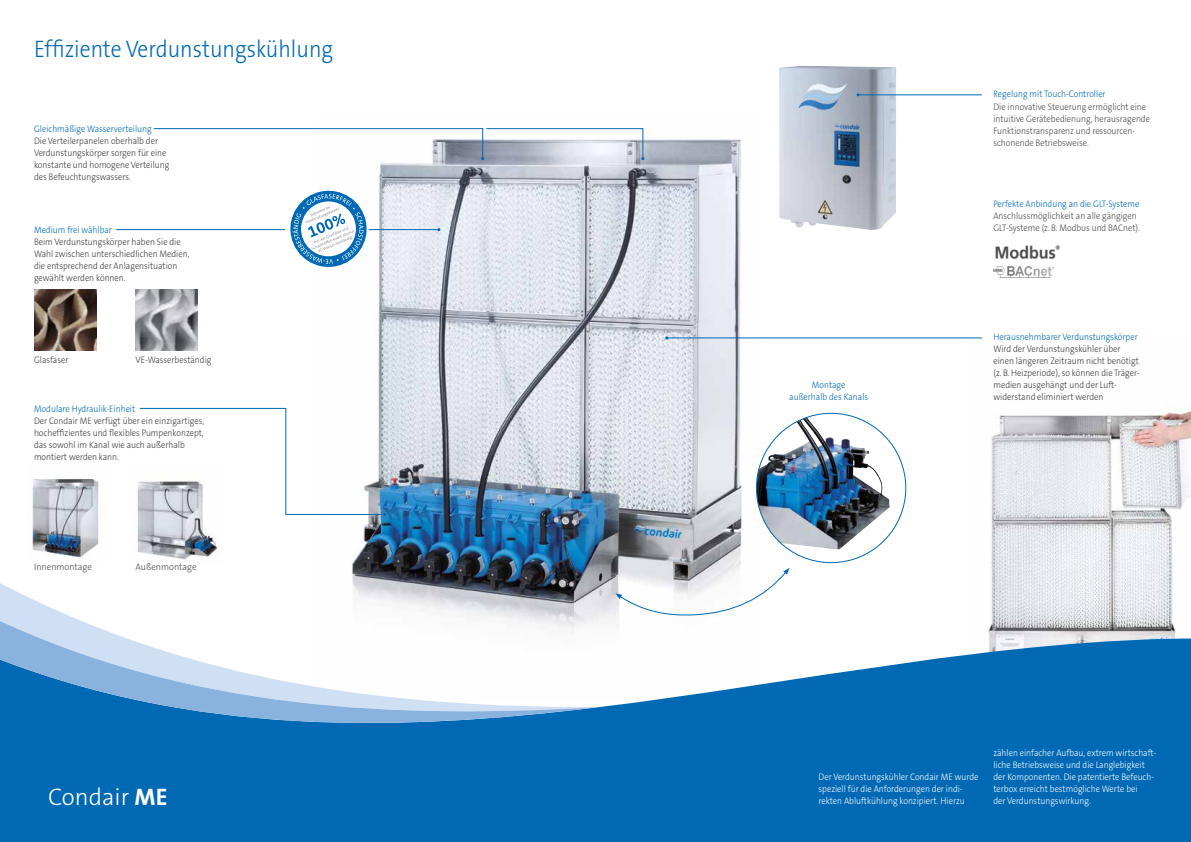
<style>
.page{position:relative;width:1191px;height:842px;background:#fff}
.page>*{position:absolute;margin:0;border:0;box-sizing:border-box;transform-origin:0 0}
.t1{font:300 24px "The Sans B3";color:#0069b4;scale:.9 1}
.t2{font:300 24px "The Sans B3";color:#fff}
.t3{font:300 9.5px/12px "The Sans B3";color:#3c3c3b;scale:.9 1}
.t4{font:300 9.5px/12px "The Sans B3";color:#fff;scale:.9 1}
.t5{font:300 9.5px/12px "The Sans B3";color:#4a4a49;scale:.9 1}
.t6{font:300 9.5px/12px "The Sans B3";color:#0069b4;text-align:center;scale:.9 1}
.t7{font:300 9.5px "The Sans B3";color:#4a4a49;scale:.95 1}
.s1{font-family:"The Sans B7";font-weight:700}
</style>
<div class="page">
<img style="left:319px;top:139px;width:441px;height:481px">
<img style="left:779px;top:66px;width:117px;height:164px">
<img style="left:968px;top:337px;width:223px;height:301px">
<svg style="left:0;top:638px;width:1191px;height:204px;fill:#0069b4"></svg>
<svg style="left:0;top:579px;width:598px;height:39px"></svg>
<svg style="left:0;top:618px;width:599px;height:118px"></svg>
<svg style="left:1056px;top:735px;width:5px;height:5px"></svg>
<svg style="left:1056px;top:758px;width:5px;height:5px"></svg>
<img style="left:32px;top:478px;width:67px;height:80px">
<img style="left:137px;top:481px;width:81px;height:79px">
<img style="left:34px;top:289px;width:62px;height:62px">
<img style="left:136px;top:289px;width:62px;height:62px">
<svg style="left:139px;top:408px;width:247px;height:108px"></svg>
<hr style="left:369px;top:229px;width:70px;height:1px;background:#0069b4">
<hr style="left:116px;top:229px;width:169px;height:1px;background:#0069b4">
<hr style="left:666px;top:338px;width:315px;height:1px;background:#0069b4">
<hr style="left:858px;top:94px;width:123px;height:1px;background:#0069b4">
<svg style="left:153px;top:128px;width:491px;height:32px"></svg>
<img style="left:993px;top:267px;width:60px;height:11px">
<img style="left:995px;top:245px;width:65px;height:15px">
<svg style="left:615px;top:568px;width:174px;height:48px"></svg>
<img style="left:756px;top:417px;width:134px;height:133px">
<svg style="left:290px;top:191px;width:76px;height:76px"></svg>
<svg style="left:292px;top:194px;width:71px;height:70px"></svg>
<h1 class="t1" style="left:34px;top:36px;width:334px">Effiziente Verdunstungskühlung</h1>
<p class="t6" style="left:34px;top:123px;width:132px">Gleichmäßige Wasserverteilung</p>
<p class="t3" style="left:34px;top:135px;width:152px">Die Verteilerpanelen oberhalb der Verdunstungskörper sorgen für eine konstante und homogene Verteilung des Befeuchtungswassers.</p>
<p class="t6" style="left:34px;top:224px;width:88px">Medium frei wählbar</p>
<p class="t3" style="left:34px;top:236px;width:174px">Beim Verdunstungskörper haben Sie die Wahl zwischen unterschiedlichen Medien, die entsprechend der Anlagensituation gewählt werden können.</p>
<p class="t3" style="left:34px;top:354px;width:40px">Glasfaser</p>
<p class="t3" style="left:136px;top:354px;width:86px">VE-Wasserbeständig</p>
<p class="t6" style="left:34px;top:403px;width:114px">Modulare Hydraulik-Einheit</p>
<p class="t3" style="left:34px;top:415px;width:190px">Der Condair ME verfügt über ein einzigartiges, hocheffizientes und flexibles Pumpenkonzept, das sowohl im Kanal wie auch außerhalb montiert werden kann.</p>
<p class="t7" style="left:34px;top:561px;width:62px">Innenmontage</p>
<p class="t7" style="left:136px;top:561px;width:66px">Außenmontage</p>
<p class="t6" style="left:789px;top:379px;width:89px">Montage<br>außerhalb des Kanals</p>
<p class="t6" style="left:993px;top:88px;width:126px">Regelung mit Touch-Controller</p>
<p class="t5" style="left:993px;top:101px;width:175px">Die innovative Steuerung ermöglicht eine intuitive Gerätebedienung, herausragende Funktionstransparenz und ressourcen&shy;schonende Betriebsweise.</p>
<p class="t6" style="left:993px;top:198px;width:164px">Perfekte Anbindung an die GLT-Systeme</p>
<p class="t5" style="left:993px;top:210px;width:164px">Anschlussmöglichkeit an alle gängigen<br>GLT-Systeme (z. B. Modbus und BACnet).</p>
<p class="t6" style="left:993px;top:331px;width:162px">Herausnehmbarer Verdunstungskörper</p>
<p class="t3" style="left:993px;top:343px;width:164px">Wird der Verdunstungskühler über einen längeren Zeitraum nicht benötigt (z. B. Heizperiode), so können die Träger&shy;medien ausgehängt und der Luft&shy;widerstand eliminiert werden</p>
<p class="t4" style="left:993px;top:747px;width:182px">zählen einfacher Aufbau, extrem wirtschaft&shy;liche Betriebsweise und die Langlebigkeit der Komponenten. Die patentierte Befeuch&shy;terbox erreicht bestmögliche Werte bei</p>
<p class="t4" style="left:818px;top:771px;width:179px">Der Verdunstungskühler Condair ME wurde speziell für die Anforderungen der indi&shy;rekten Abluftkühlung konzipiert. Hierzu</p>
<h1 class="t2" style="left:48px;top:784px;width:121px">Condair <span class="s1">ME</span></h1>
<p class="t4" style="left:993px;top:795px;width:110px">der Verdunstungswirkung.</p>
</div>
